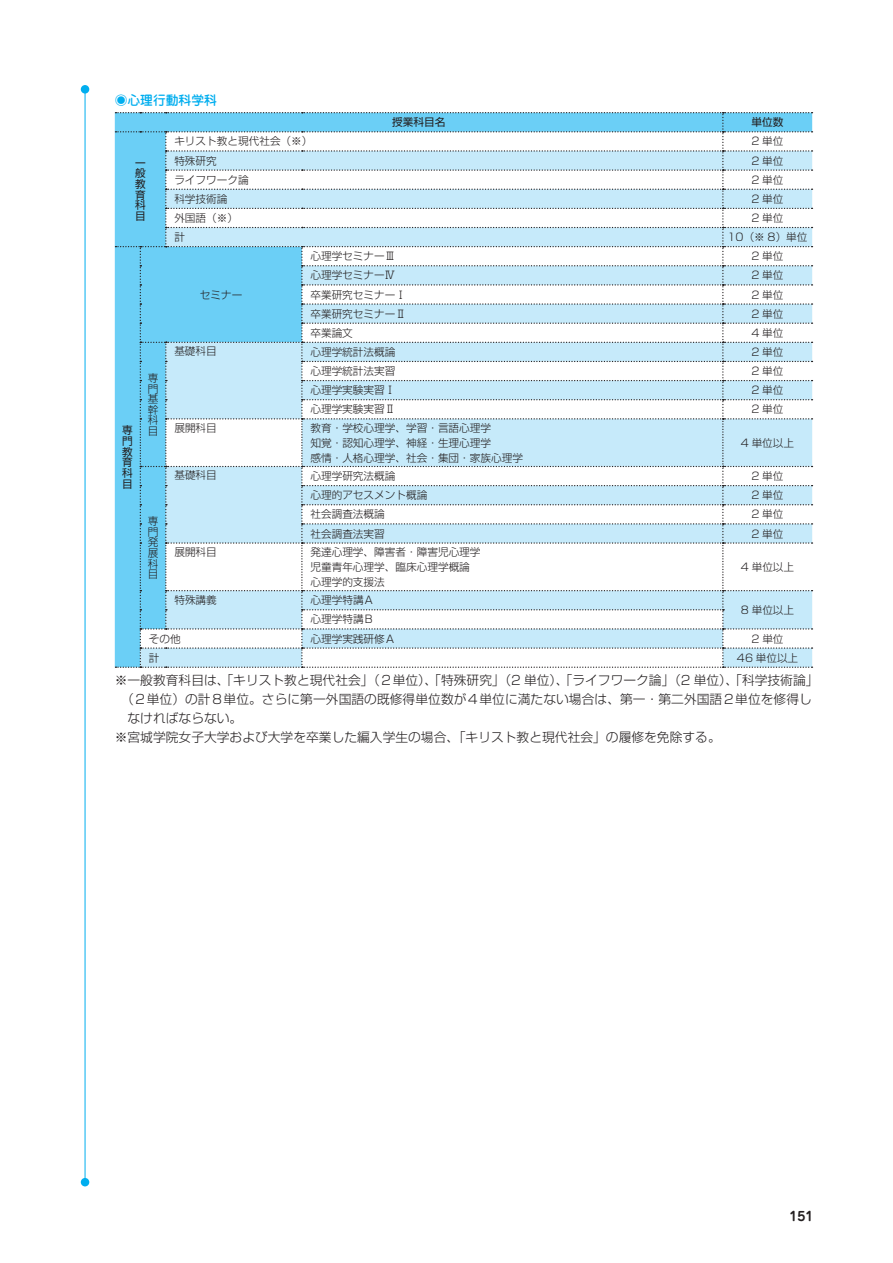
<style>
.page{position:relative;width:893px;height:1263px;background:#fff}
.page>*{position:absolute;margin:0;border:0;box-sizing:border-box;transform-origin:0 0}
.t1{font:300 12.75px "Shin Go Pro";color:#231f20}
.t2{font:500 12.75px "Jun 34 Pro";color:#00aeef}
.t3{font:700 12.75px "Jun 501 Pro";color:#231f20}
.t4{font:300 10.65px/10.6px "Shin Go Pro";color:#231f20;text-align:justify}
.t5{font:10.65px/10.6px "Shin Go Pro";color:#231f20;text-align:justify}
</style>
<div class="page">
<hr style="left:85px;top:89px;width:1px;height:1093px;background:#00aeef">
<div style="left:81px;top:1178px;width:8px;height:8px;background:#00aeef;border-radius:50%"></div>
<div style="left:81px;top:85px;width:8px;height:9px;background:#00aeef;border-radius:50%"></div>
<svg style="left:115px;top:112px;width:697px;height:556px"></svg>
<p class="t2" style="left:115px;top:90px;width:104px">◉心理行動科学科</p>
<p class="t5" style="left:392px;top:116px;width:55px">授業科目名</p>
<p class="t5" style="left:752px;top:116px;width:33px">単位数</p>
<p class="t5" style="left:135px;top:156px;width:12px">一般教育科目</p>
<p class="t5" style="left:122px;top:424px;width:12px">専門教育科目</p>
<p class="t4" style="left:148px;top:371px;width:12px">専門基幹科目</p>
<p class="t4" style="left:148px;top:514px;width:12px">専門発展科目</p>
<p class="t4" style="left:174px;top:135px;width:140px">キリスト教と現代社会（※）</p>
<p class="t4" style="left:751px;top:135px;width:33px">2 単位</p>
<p class="t4" style="left:174px;top:154px;width:44px">特殊研究</p>
<p class="t4" style="left:751px;top:154px;width:33px">2 単位</p>
<p class="t4" style="left:174px;top:173px;width:76px">ライフワーク論</p>
<p class="t4" style="left:751px;top:173px;width:33px">2 単位</p>
<p class="t4" style="left:174px;top:192px;width:55px">科学技術論</p>
<p class="t4" style="left:751px;top:192px;width:33px">2 単位</p>
<p class="t4" style="left:174px;top:211px;width:65px">外国語（※）</p>
<p class="t4" style="left:751px;top:211px;width:33px">2 単位</p>
<p class="t4" style="left:174px;top:230px;width:12px">計</p>
<p class="t4" style="left:727px;top:230px;width:82px">10（※ 8）単位</p>
<p class="t4" style="left:200px;top:288px;width:44px">セミナー</p>
<p class="t4" style="left:310px;top:250px;width:87px">心理学セミナーⅢ</p>
<p class="t4" style="left:751px;top:250px;width:33px">2 単位</p>
<p class="t4" style="left:310px;top:269px;width:87px">心理学セミナーⅣ</p>
<p class="t4" style="left:751px;top:269px;width:33px">2 単位</p>
<p class="t4" style="left:310px;top:288px;width:97px">卒業研究セミナーⅠ</p>
<p class="t4" style="left:751px;top:288px;width:33px">2 単位</p>
<p class="t4" style="left:310px;top:307px;width:97px">卒業研究セミナーⅡ</p>
<p class="t4" style="left:751px;top:307px;width:33px">2 単位</p>
<p class="t4" style="left:310px;top:326px;width:44px">卒業論文</p>
<p class="t4" style="left:751px;top:326px;width:33px">4 単位</p>
<p class="t4" style="left:174px;top:345px;width:44px">基礎科目</p>
<p class="t4" style="left:310px;top:345px;width:87px">心理学統計法概論</p>
<p class="t4" style="left:752px;top:345px;width:33px">2 単位</p>
<p class="t4" style="left:310px;top:364px;width:87px">心理学統計法実習</p>
<p class="t4" style="left:752px;top:364px;width:33px">2 単位</p>
<p class="t4" style="left:310px;top:383px;width:87px">心理学実験実習Ⅰ</p>
<p class="t4" style="left:752px;top:383px;width:33px">2 単位</p>
<p class="t4" style="left:310px;top:403px;width:87px">心理学実験実習Ⅱ</p>
<p class="t4" style="left:752px;top:403px;width:33px">2 単位</p>
<p class="t4" style="left:174px;top:421px;width:44px">展開科目</p>
<p class="t4" style="left:310px;top:419px;width:214px;line-height:14.9px;text-align:left">教育・学校心理学、学習・言語心理学<br>知覚・認知心理学、神経・生理心理学<br>感情・人格心理学、社会・集団・家族心理学</p>
<p class="t4" style="left:741px;top:436px;width:55px">4 単位以上</p>
<p class="t4" style="left:174px;top:469px;width:44px">基礎科目</p>
<p class="t4" style="left:310px;top:469px;width:87px">心理学研究法概論</p>
<p class="t4" style="left:752px;top:469px;width:33px">2 単位</p>
<p class="t4" style="left:310px;top:489px;width:118px">心理的アセスメント概論</p>
<p class="t4" style="left:752px;top:489px;width:33px">2 単位</p>
<p class="t4" style="left:310px;top:508px;width:76px">社会調査法概論</p>
<p class="t4" style="left:752px;top:508px;width:33px">2 単位</p>
<p class="t4" style="left:310px;top:527px;width:76px">社会調査法実習</p>
<p class="t4" style="left:752px;top:527px;width:33px">2 単位</p>
<p class="t4" style="left:174px;top:545px;width:44px">展開科目</p>
<p class="t4" style="left:310px;top:543px;width:172px;line-height:14.9px;text-align:left">発達心理学、障害者・障害児心理学児童青年心理学、臨床心理学概論心理学的支援法</p>
<p class="t4" style="left:741px;top:560px;width:55px">4 単位以上</p>
<p class="t4" style="left:174px;top:593px;width:44px">特殊講義</p>
<p class="t4" style="left:310px;top:594px;width:65px">心理学特講Ａ</p>
<p class="t4" style="left:310px;top:613px;width:65px">心理学特講Ｂ</p>
<p class="t4" style="left:741px;top:603px;width:55px">8 単位以上</p>
<p class="t4" style="left:149px;top:632px;width:33px">その他</p>
<p class="t4" style="left:310px;top:632px;width:87px">心理学実践研修Ａ</p>
<p class="t4" style="left:752px;top:632px;width:33px">2 単位</p>
<p class="t4" style="left:149px;top:651px;width:12px">計</p>
<p class="t4" style="left:737px;top:651px;width:63px">46 単位以上</p>
<p class="t1" style="left:115px;top:669px;width:705px">※一般教育科目は、「キリスト教と現代社会」（２単位）、「特殊研究」（2 単位）、「ライフワーク論」（2 単位）、「科学技術論」</p>
<p class="t1" style="left:121px;top:689px;width:692px">（２単位）の計８単位。さらに第一外国語の既修得単位数が４単位に満たない場合は、第一・第二外国語２単位を修得し</p>
<p class="t1" style="left:128px;top:708px;width:116px">なければならない。</p>
<p class="t1" style="left:115px;top:727px;width:607px">※宮城学院女子大学および大学を卒業した編入学生の場合、「キリスト教と現代社会」の履修を免除する。</p>
<p class="t3" style="left:789px;top:1206px;width:26px">151</p>
</div>
